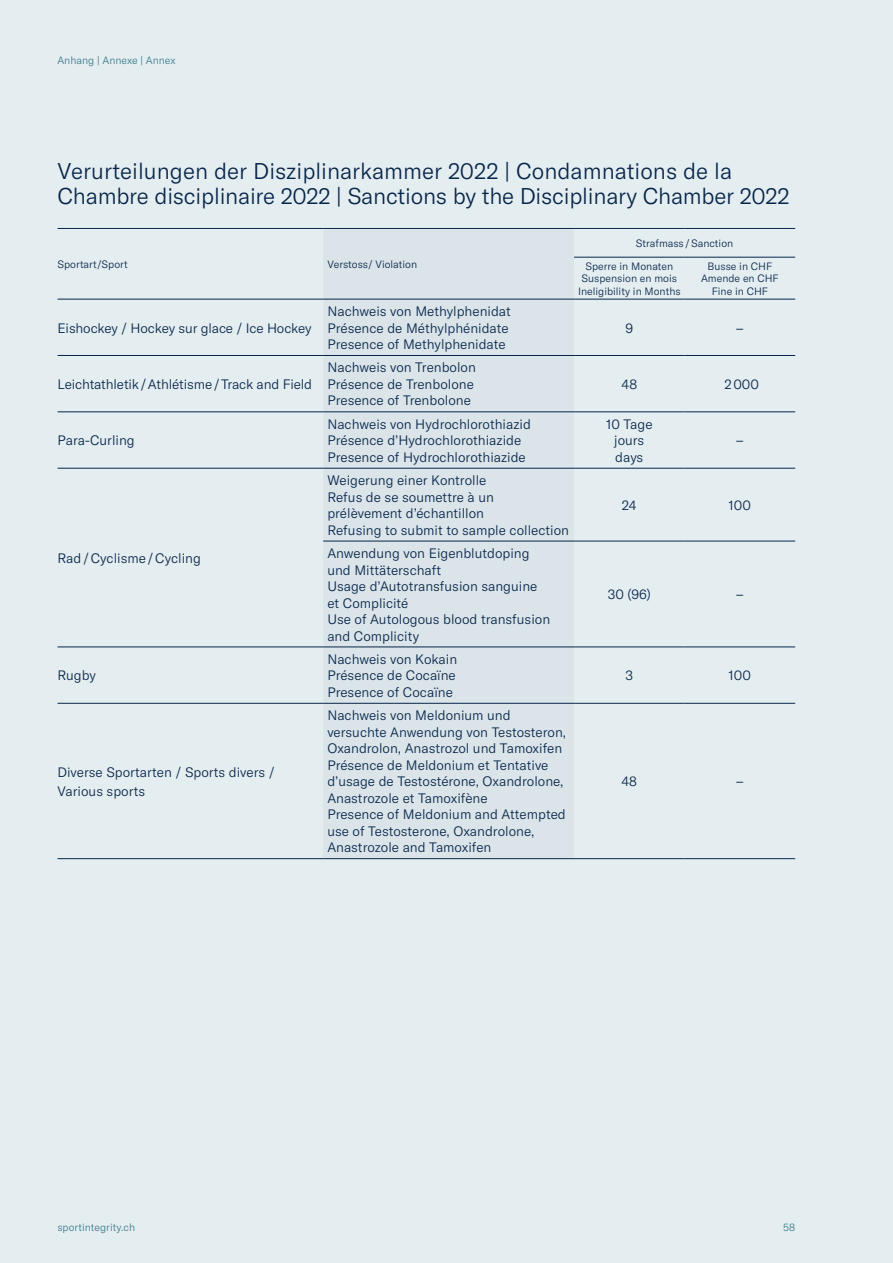
<style>
.page{position:relative;width:893px;height:1263px;background:#e4edf0}
.page>*{position:absolute;margin:0;border:0;box-sizing:border-box;transform-origin:0 0}
.t1{font:300 22.5px/25.5px "GT America SSI";letter-spacing:-.01em;color:#08264a}
.t2{font:300 13.5px/16.5px "GT America SSI";color:#08264a}
.t3{font:300 10.5px/12.6px "GT America SSI";color:#08264a;text-align:center}
.t4{font:300 10.5px "GT America SSI";color:#3b7b8c}
</style>
<div class="page">
<div style="left:323px;top:298px;width:251px;height:405px;background:#dae4e9"></div>
<hr style="left:58px;top:228px;width:265px;height:1px;background:#08264a">
<hr style="left:323px;top:228px;width:251px;height:1px;background:#08264a">
<hr style="left:574px;top:228px;width:111px;height:1px;background:#08264a">
<hr style="left:685px;top:228px;width:110px;height:1px;background:#08264a">
<hr style="left:58px;top:355px;width:265px;height:1px;background:#08264a">
<hr style="left:58px;top:412px;width:265px;height:1px;background:#08264a">
<hr style="left:58px;top:468px;width:265px;height:1px;background:#08264a">
<hr style="left:323px;top:355px;width:251px;height:1px;background:#08264a">
<hr style="left:323px;top:412px;width:251px;height:1px;background:#08264a">
<hr style="left:323px;top:468px;width:251px;height:1px;background:#08264a">
<hr style="left:574px;top:355px;width:111px;height:1px;background:#08264a">
<hr style="left:685px;top:355px;width:110px;height:1px;background:#08264a">
<hr style="left:574px;top:412px;width:111px;height:1px;background:#08264a">
<hr style="left:685px;top:412px;width:110px;height:1px;background:#08264a">
<hr style="left:574px;top:468px;width:111px;height:1px;background:#08264a">
<hr style="left:685px;top:468px;width:110px;height:1px;background:#08264a">
<hr style="left:58px;top:647px;width:265px;height:1px;background:#08264a">
<hr style="left:58px;top:703px;width:265px;height:1px;background:#08264a">
<hr style="left:323px;top:541px;width:251px;height:1px;background:#08264a">
<hr style="left:323px;top:647px;width:251px;height:1px;background:#08264a">
<hr style="left:323px;top:703px;width:251px;height:1px;background:#08264a">
<hr style="left:574px;top:541px;width:111px;height:1px;background:#08264a">
<hr style="left:685px;top:541px;width:110px;height:1px;background:#08264a">
<hr style="left:574px;top:647px;width:111px;height:1px;background:#08264a">
<hr style="left:685px;top:647px;width:110px;height:1px;background:#08264a">
<hr style="left:574px;top:703px;width:111px;height:1px;background:#08264a">
<hr style="left:685px;top:703px;width:110px;height:1px;background:#08264a">
<hr style="left:58px;top:299px;width:265px;height:1px;background:#08264a">
<hr style="left:323px;top:299px;width:251px;height:1px;background:#08264a">
<hr style="left:574px;top:299px;width:111px;height:1px;background:#08264a">
<hr style="left:685px;top:299px;width:110px;height:1px;background:#08264a">
<hr style="left:574px;top:257px;width:111px;height:1px;background:#08264a">
<hr style="left:685px;top:257px;width:110px;height:1px;background:#08264a">
<hr style="left:58px;top:858px;width:265px;height:1px;background:#08264a">
<hr style="left:323px;top:858px;width:251px;height:1px;background:#08264a">
<hr style="left:574px;top:858px;width:111px;height:1px;background:#08264a">
<hr style="left:685px;top:858px;width:110px;height:1px;background:#08264a">
<p class="t4" style="left:57px;top:54px;width:120px">Anhang | Annexe | Annex</p>
<h1 class="t1" style="left:58px;top:158px;width:734px">Verurteilungen der Disziplinarkammer 2022 | Condamnations de la<br>Chambre disciplinaire 2022 | Sanctions by the Disciplinary Chamber 2022</h1>
<p class="t3" style="left:58px;top:258px;width:72px">Sportart/Sport</p>
<p class="t3" style="left:327px;top:258px;width:91px">Verstoss/ Violation</p>
<p class="t2" style="left:58px;top:320px;width:256px">Eishockey / Hockey sur glace / Ice Hockey</p>
<p class="t2" style="left:58px;top:376px;width:256px">Leichtathletik / Athlétisme / Track and Field</p>
<p class="t2" style="left:327px;top:303px;width:185px">Nachweis von Methylphenidat<br>Présence de Méthylphénidate<br>Presence of Methylphenidate</p>
<p class="t2" style="left:327px;top:359px;width:150px">Nachweis von Trenbolon<br>Présence de Trenbolone<br>Presence of Trenbolone</p>
<p class="t3" style="left:585px;top:232px;width:149px;line-height:22.6px;text-align:left;text-indent:51px">Strafmass / Sanction<br>Sperre in Monaten</p>
<p class="t3" style="left:578px;top:272px;width:104px">Suspension en mois<br>Ineligibility in Months</p>
<p class="t3" style="left:701px;top:260px;width:79px">Busse in CHF<br>Amende en CHF<br>Fine in CHF</p>
<p class="t2" style="left:625px;top:320px;width:9px">9</p>
<p class="t2" style="left:736px;top:320px;width:8px">–</p>
<p class="t2" style="left:621px;top:376px;width:17px">48</p>
<p class="t2" style="left:724px;top:376px;width:36px">2 000</p>
<p class="t2" style="left:58px;top:432px;width:79px">Para-Curling</p>
<p class="t2" style="left:327px;top:416px;width:205px">Nachweis von Hydrochlorothiazid<br>Présence d’Hydrochlorothiazide<br>Presence of Hydrochlorothiazide</p>
<p class="t2" style="left:606px;top:416px;width:48px;text-align:center">10 Tage jours days</p>
<p class="t2" style="left:736px;top:432px;width:8px">–</p>
<p class="t2" style="left:327px;top:472px;width:243px">Weigerung einer Kontrolle<br>Refus de se soumettre à un prélèvement d’échantillon<br>Refusing to submit to sample collection</p>
<p class="t2" style="left:622px;top:497px;width:16px">24</p>
<p class="t2" style="left:729px;top:497px;width:24px">100</p>
<p class="t2" style="left:57px;top:550px;width:145px">Rad / Cyclisme / Cycling</p>
<p class="t2" style="left:327px;top:545px;width:224px">Anwendung von Eigenblutdoping und Mittäterschaft<br>Usage d’Autotransfusion sanguine et Complicité<br>Use of Autologous blood transfusion and Complicity</p>
<p class="t2" style="left:608px;top:586px;width:44px">30 (96)</p>
<p class="t2" style="left:736px;top:586px;width:8px">–</p>
<p class="t2" style="left:57px;top:667px;width:40px">Rugby</p>
<p class="t2" style="left:327px;top:651px;width:131px;text-align:justify">Nachweis von Kokain Présence de Cocaïne Presence of Cocaïne</p>
<p class="t2" style="left:625px;top:667px;width:9px">3</p>
<p class="t2" style="left:729px;top:667px;width:24px">100</p>
<p class="t2" style="left:57px;top:762px;width:219px;line-height:19.2px">Diverse Sportarten / Sports divers /<br>Various sports</p>
<p class="t2" style="left:327px;top:707px;width:240px">Nachweis von Meldonium und versuchte Anwendung von Testosteron, Oxandrolon, Anastrozol und Tamoxifen Présence de Meldonium et Tentative d’usage de Testostérone, Oxandrolone, Anastrozole et Tamoxifène<br>Presence of Meldonium and Attempted use of Testosterone, Oxandrolone, Anastrozole and Tamoxifen</p>
<p class="t2" style="left:621px;top:773px;width:17px">48</p>
<p class="t2" style="left:736px;top:773px;width:8px">–</p>
<p class="t4" style="left:57px;top:1221px;width:79px">sportintegrity.ch</p>
<p class="t4" style="left:783px;top:1221px;width:13px">58</p>
</div>
